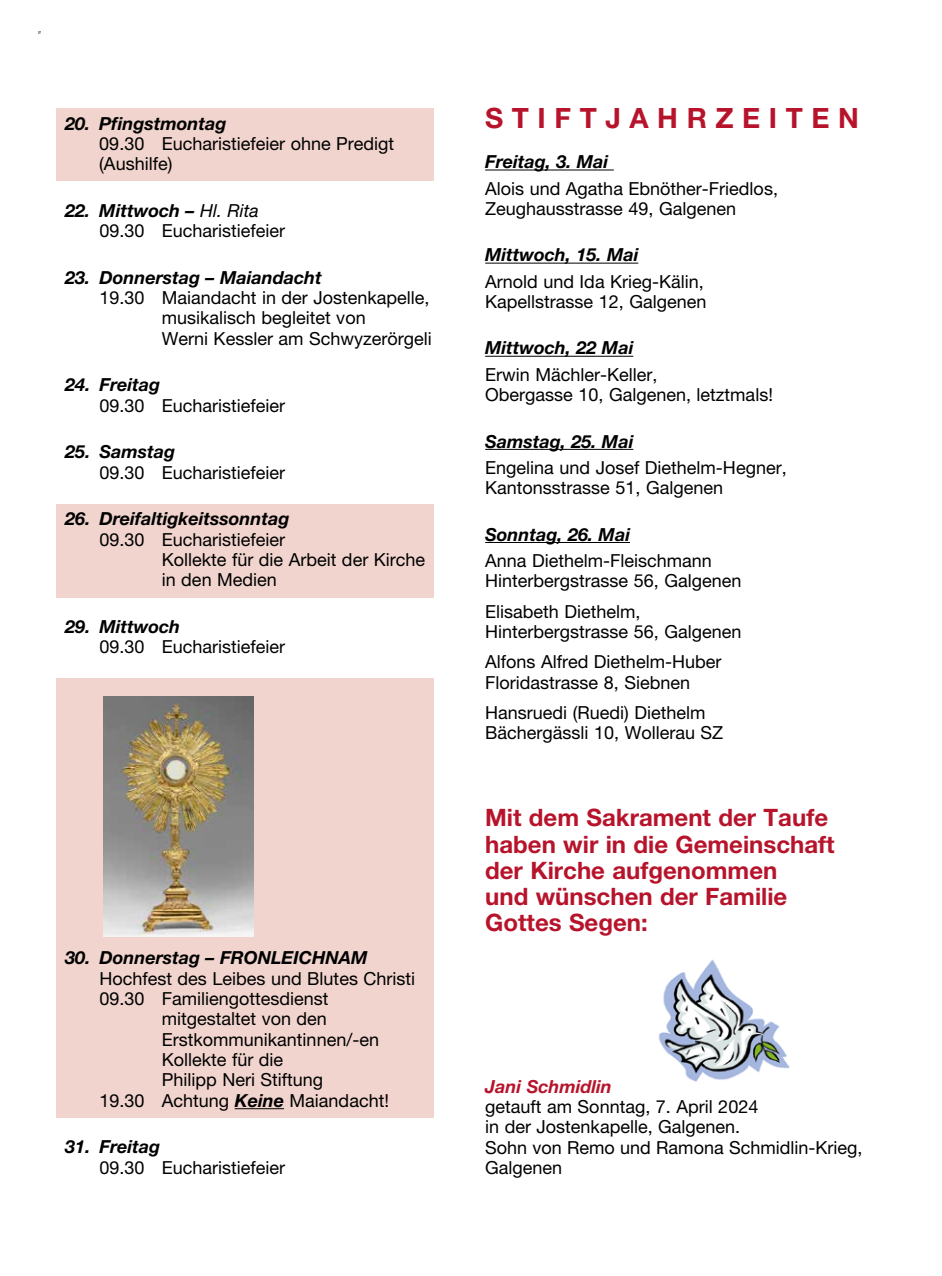
<style>
.page{position:relative;width:942px;height:1276px;background:#fff}
.page>*{position:absolute;margin:0;border:0;box-sizing:border-box;transform-origin:0 0}
.t1{font:700 28px "Helvetica Neue LT Pro";color:#b7142c}
.t2{font:700 24px/26.2px "Helvetica Neue LT Pro";color:#b7142c}
.t3{font:18px/20.2px "Helvetica Neue LT Pro";color:#000}
.t4{font:italic 700 18px "Helvetica Neue LT Pro";color:#000}
.t5{font:italic 700 18px "Helvetica Neue LT Pro";color:#b7142c}
.s1{font-weight:700;font-style:italic}
.s2{font-style:italic}
</style>
<div class="page">
<div style="left:57px;top:108px;width:377px;height:32px;background:#f0d4cd"></div>
<div style="left:57px;top:128px;width:377px;height:33px;background:#f0d4cd"></div>
<div style="left:57px;top:149px;width:377px;height:32px;background:#f0d4cd"></div>
<div style="left:57px;top:504px;width:377px;height:32px;background:#f0d4cd"></div>
<div style="left:57px;top:524px;width:377px;height:33px;background:#f0d4cd"></div>
<div style="left:57px;top:545px;width:377px;height:32px;background:#f0d4cd"></div>
<div style="left:57px;top:565px;width:377px;height:32px;background:#f0d4cd"></div>
<div style="left:57px;top:679px;width:377px;height:32px;background:#f0d4cd"></div>
<div style="left:57px;top:699px;width:377px;height:32px;background:#f0d4cd"></div>
<div style="left:57px;top:719px;width:377px;height:32px;background:#f0d4cd"></div>
<div style="left:57px;top:740px;width:377px;height:32px;background:#f0d4cd"></div>
<div style="left:57px;top:760px;width:377px;height:32px;background:#f0d4cd"></div>
<div style="left:57px;top:780px;width:377px;height:32px;background:#f0d4cd"></div>
<div style="left:57px;top:801px;width:377px;height:32px;background:#f0d4cd"></div>
<div style="left:57px;top:821px;width:377px;height:32px;background:#f0d4cd"></div>
<div style="left:57px;top:841px;width:377px;height:32px;background:#f0d4cd"></div>
<div style="left:57px;top:862px;width:377px;height:32px;background:#f0d4cd"></div>
<div style="left:57px;top:882px;width:377px;height:32px;background:#f0d4cd"></div>
<div style="left:57px;top:902px;width:377px;height:32px;background:#f0d4cd"></div>
<div style="left:57px;top:923px;width:377px;height:32px;background:#f0d4cd"></div>
<div style="left:57px;top:943px;width:377px;height:32px;background:#f0d4cd"></div>
<div style="left:57px;top:963px;width:377px;height:32px;background:#f0d4cd"></div>
<div style="left:57px;top:984px;width:377px;height:32px;background:#f0d4cd"></div>
<div style="left:57px;top:1004px;width:377px;height:32px;background:#f0d4cd"></div>
<div style="left:57px;top:1024px;width:377px;height:32px;background:#f0d4cd"></div>
<div style="left:57px;top:1045px;width:377px;height:32px;background:#f0d4cd"></div>
<div style="left:57px;top:1065px;width:377px;height:32px;background:#f0d4cd"></div>
<div style="left:57px;top:1085px;width:377px;height:32px;background:#f0d4cd"></div>
<hr style="left:234px;top:1108px;width:50px;height:1px;background:#000">
<hr style="left:485px;top:169px;width:128px;height:1px;background:#000">
<hr style="left:485px;top:263px;width:153px;height:1px;background:#000">
<hr style="left:485px;top:356px;width:148px;height:1px;background:#000">
<hr style="left:485px;top:449px;width:148px;height:1px;background:#000">
<hr style="left:485px;top:542px;width:144px;height:1px;background:#000">
<img style="left:658px;top:959px;width:132px;height:123px">
<img style="left:103px;top:696px;width:150px;height:240px">
<p class="t4" style="left:65px;top:112px;width:163px">20. Pfingstmontag</p>
<p class="t3" style="left:99px;top:133px;width:296px">09.30 Eucharistiefeier ohne Predigt (Aushilfe)</p>
<p class="t3" style="left:99px;top:200px;width:187px;text-indent:-34px"><span class="s1">22. Mittwoch –</span> <span class="s2">Hl. Rita<br></span>09.30 Eucharistiefeier</p>
<p class="t4" style="left:65px;top:266px;width:258px">23. Donnerstag – Maiandacht</p>
<p class="t3" style="left:162px;top:287px;width:271px;text-indent:-62px">19.30 Maiandacht in der Jostenkapelle, musikalisch begleitet von<br>Werni Kessler am Schwyzerörgeli</p>
<p class="t4" style="left:65px;top:374px;width:96px">24. Freitag</p>
<p class="t3" style="left:99px;top:395px;width:187px">09.30 Eucharistiefeier</p>
<p class="t4" style="left:65px;top:441px;width:111px">25. Samstag</p>
<p class="t3" style="left:99px;top:462px;width:187px">09.30 Eucharistiefeier</p>
<p class="t4" style="left:65px;top:508px;width:226px">26. Dreifaltigkeitssonntag</p>
<p class="t3" style="left:162px;top:529px;width:265px;text-indent:-62px">09.30 Eucharistiefeier<br>Kollekte für die Arbeit der Kirche in den Medien</p>
<p class="t4" style="left:65px;top:615px;width:116px">29. Mittwoch</p>
<p class="t3" style="left:99px;top:637px;width:187px">09.30 Eucharistiefeier</p>
<p class="t4" style="left:65px;top:947px;width:304px">30. Donnerstag – FRONLEICHNAM</p>
<p class="t3" style="left:99px;top:968px;width:317px">Hochfest des Leibes und Blutes Christi</p>
<p class="t3" style="left:99px;top:988px;width:231px">09.30 Familiengottesdienst</p>
<p class="t3" style="left:162px;top:1008px;width:167px">mitgestaltet von den</p>
<p class="t3" style="left:162px;top:1029px;width:219px">Erstkommunikantinnen/-en</p>
<p class="t3" style="left:162px;top:1049px;width:123px">Kollekte für die</p>
<p class="t3" style="left:162px;top:1069px;width:163px">Philipp Neri Stiftung</p>
<p class="t3" style="left:99px;top:1090px;width:291px">19.30 Achtung <span class="s1">Keine</span> Maiandacht!</p>
<p class="t4" style="left:65px;top:1136px;width:96px">31. Freitag</p>
<p class="t3" style="left:99px;top:1157px;width:187px">09.30 Eucharistiefeier</p>
<h1 class="t1" style="left:485px;top:100px;width:375px">S T I F T J A H R Z E I T E N</h1>
<p class="t4" style="left:485px;top:151px;width:125px">Freitag, 3. Mai</p>
<p class="t3" style="left:485px;top:178px;width:294px">Alois und Agatha Ebnöther-Friedlos,<br>Zeughausstrasse 49, Galgenen</p>
<p class="t4" style="left:485px;top:244px;width:155px">Mittwoch, 15. Mai</p>
<p class="t3" style="left:485px;top:271px;width:223px">Arnold und Ida Krieg-Kälin,<br>Kapellstrasse 12, Galgenen</p>
<p class="t4" style="left:485px;top:337px;width:150px">Mittwoch, 22 Mai</p>
<p class="t3" style="left:485px;top:364px;width:289px">Erwin Mächler-Keller,<br>Obergasse 10, Galgenen, letztmals!</p>
<p class="t4" style="left:485px;top:430px;width:150px">Samstag, 25. Mai</p>
<p class="t3" style="left:485px;top:457px;width:303px">Engelina und Josef Diethelm-Hegner,<br>Kantonsstrasse 51, Galgenen</p>
<p class="t4" style="left:485px;top:523px;width:146px">Sonntag, 26. Mai</p>
<p class="t3" style="left:485px;top:550px;width:258px">Anna Diethelm-Fleischmann<br>Hinterbergstrasse 56, Galgenen</p>
<p class="t3" style="left:485px;top:601px;width:258px">Elisabeth Diethelm,<br>Hinterbergstrasse 56, Galgenen</p>
<p class="t3" style="left:485px;top:652px;width:238px">Alfons Alfred Diethelm-Huber<br>Floridastrasse 8, Siebnen</p>
<p class="t3" style="left:485px;top:702px;width:239px">Hansruedi (Ruedi) Diethelm<br>Bächergässli 10, Wollerau SZ</p>
<h2 class="t2" style="left:485px;top:804px;width:351px">Mit dem Sakrament der Taufe haben wir in die Gemeinschaft der Kirche aufgenommen<br>und wünschen der Familie<br>Gottes Segen:</h2>
<p class="t5" style="left:485px;top:1075px;width:128px">Jani Schmidlin</p>
<p class="t3" style="left:485px;top:1096px;width:378px">getauft am Sonntag, 7. April 2024<br>in der Jostenkapelle, Galgenen.<br>Sohn von Remo und Ramona Schmidlin-Krieg,<br>Galgenen</p>
</div>
